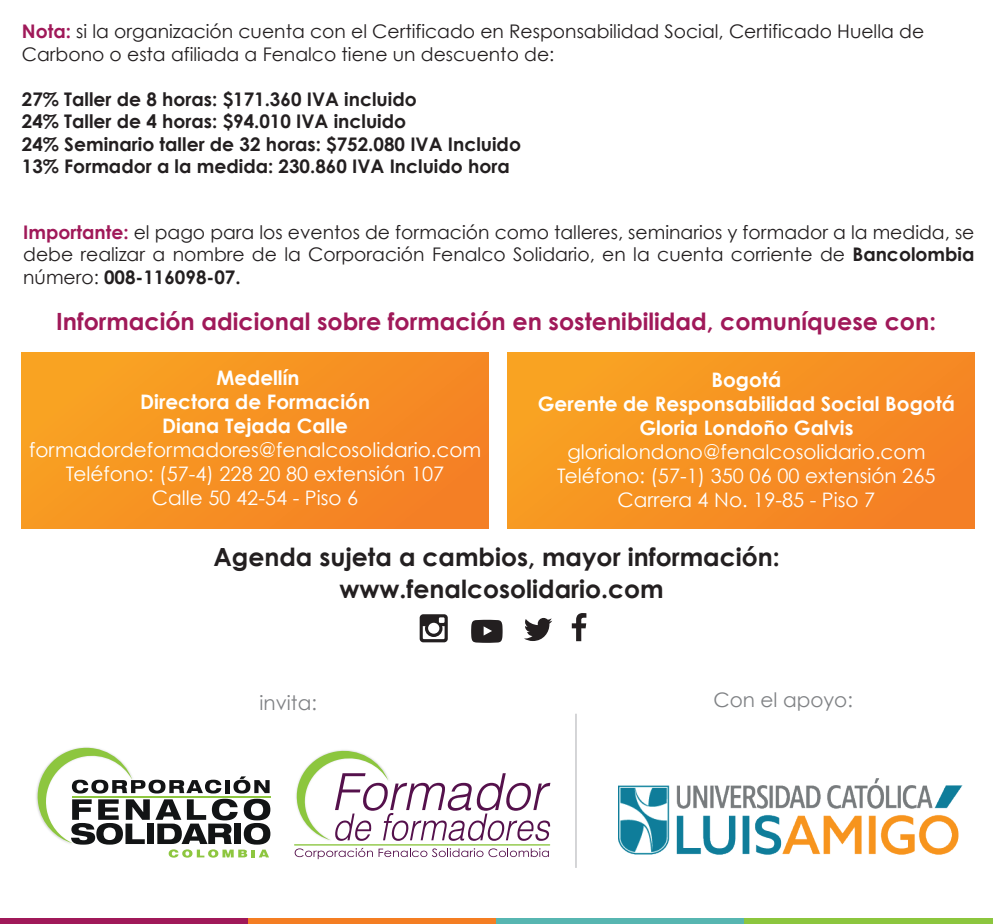
<style>
.page{position:relative;width:993px;height:924px;background:#fff}
.page>*{position:absolute;margin:0;border:0;box-sizing:border-box;transform-origin:0 0}
.t1{font:700 25px "Century Gothic";color:#231f20}
.t2{font:700 23.75px "Century Gothic";color:#a01959}
.t3{font:20px/24px "Century Gothic";color:#fff;text-align:center}
.t4{font:700 20px/24px "Century Gothic";color:#fff;text-align:center}
.t5{font:20px "Century Gothic";color:#808285}
.t6{font:18.75px/22.5px "Century Gothic";color:#231f20}
.t7{font:700 18.75px/22.5px "Century Gothic";color:#231f20}
.s1{font-weight:700;color:#a01959}
.s2{font-weight:700}
</style>
<div class="page">
<div style="left:508px;top:353px;width:466px;height:176px;background:linear-gradient(to right,#f8a122,#f58124)"></div>
<div style="left:22px;top:353px;width:466px;height:176px;background:linear-gradient(to right,#f8a122,#f58124)"></div>
<div style="left:0;top:918px;width:248px;height:6px;background:#a01959"></div>
<div style="left:248px;top:918px;width:248px;height:6px;background:#f47e23"></div>
<div style="left:496px;top:918px;width:248px;height:6px;background:#57b6b1"></div>
<div style="left:744px;top:918px;width:248px;height:6px;background:#8cc63e"></div>
<svg style="left:419px;top:614px;width:28px;height:28px"></svg>
<svg style="left:571px;top:613px;width:15px;height:28px"></svg>
<svg style="left:524px;top:618px;width:28px;height:23px"></svg>
<svg style="left:471px;top:620px;width:31px;height:23px"></svg>
<svg style="left:36px;top:747px;width:234px;height:110px"></svg>
<svg style="left:294px;top:750px;width:256px;height:109px"></svg>
<img style="left:618px;top:778px;width:344px;height:77px">
<hr style="left:575px;top:714px;width:1px;height:154px;background:#bcbdc0">
<p class="t6" style="left:22px;top:20px;width:903px"><span class="s1">Nota:</span> si la organización cuenta con el Certificado en Responsabilidad Social, Certificado Huella de<br>Carbono o esta afiliada a Fenalco tiene un descuento de:</p>
<p class="t7" style="left:22px;top:87px;width:500px">27% Taller de 8 horas: $171.360 IVA incluido<br>24% Taller de 4 horas: $94.010 IVA incluido<br>24% Seminario taller de 32 horas: $752.080 IVA Incluido 13% Formador a la medida: 230.860 IVA Incluido hora</p>
<p class="t6" style="left:23px;top:220px;width:952px;text-align:justify"><span class="s1">Importante:</span> el pago para los eventos de formación como talleres, seminarios y formador a la medida, se debe realizar a nombre de la Corporación Fenalco Solidario, en la cuenta corriente de <span class="s2">Bancolombia </span>número: <span class="s2">008-116098-07.</span></p>
<p class="t2" style="left:56px;top:303px;width:881px">Información adicional sobre formación en sostenibilidad, comuníquese con:</p>
<p class="t4" style="left:537px;top:367px;width:418px">Bogotá<br>Gerente de Responsabilidad Social Bogotá<br>Gloria Londoño Galvis</p>
<p class="t3" style="left:557px;top:439px;width:380px">glorialondono@fenalcosolidario.com<br>Teléfono: (57-1) 350 06 00 extensión 265<br>Carrera 4 No. 19-85 - Piso 7</p>
<p class="t4" style="left:140px;top:365px;width:231px">Medellín<br>Directora de Formación<br>Diana Tejada Calle</p>
<p class="t3" style="left:29px;top:438px;width:453px">formadordeformadores@fenalcosolidario.com<br>Teléfono: (57-4) 228 20 80 extensión 107<br>Calle 50 42-54 - Piso 6</p>
<h1 class="t1" style="left:213px;top:538px;width:567px">Agenda sujeta a cambios, mayor información:</h1>
<h1 class="t1" style="left:339px;top:570px;width:325px">www.fenalcosolidario.com</h1>
<p class="t5" style="left:259px;top:689px;width:59px">invita:</p>
<p class="t5" style="left:713px;top:685px;width:141px">Con el apoyo:</p>
</div>
